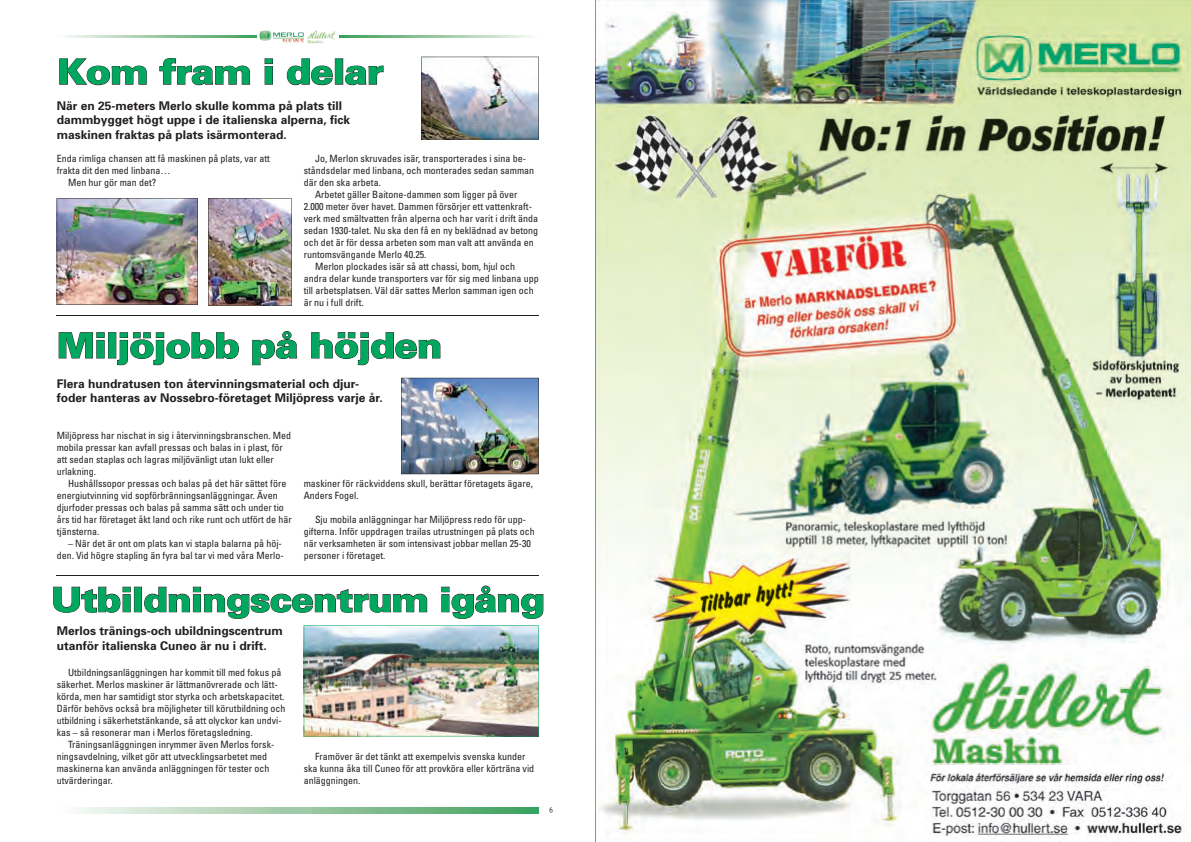
<style>
.page{position:relative;width:1191px;height:842px;background:#fff}
.page>*{position:absolute;margin:0;border:0;box-sizing:border-box;transform-origin:0 0}
.t1{font:900 35px "Univers";letter-spacing:-.03em;color:#00a75e;scale:1.1 1}
.t2{font:900 34px "Univers";letter-spacing:-.03em;color:#00a75e;scale:1.1 1}
.t3{font:700 12px/14.4px "Univers";color:#231f20}
.t4{font:condensed 10px/12px "Univers";color:#231f20}
.t5{font:9px "Times";color:#231f20;scale:.75 1}
</style>
<div class="page">
<img style="left:77px;top:807px;width:462px;height:6px">
<img style="left:66px;top:35px;width:190px;height:2px">
<img style="left:339px;top:35px;width:191px;height:2px">
<img style="left:283px;top:39px;width:21px;height:2px">
<svg style="left:259px;top:31px;width:12px;height:10px"></svg>
<svg style="left:329px;top:31px;width:7px;height:7px"></svg>
<img style="left:305px;top:626px;width:233px;height:110px">
<hr style="left:304px;top:626px;width:1px;height:110px;background:#00a75e">
<hr style="left:304px;top:736px;width:234px;height:1px;background:#00a75e">
<hr style="left:538px;top:626px;width:1px;height:110px;background:#00a75e">
<hr style="left:304px;top:625px;width:234px;height:1px;background:#00a75e">
<svg style="left:53px;top:586px;width:78px;height:27px"></svg>
<div style="left:134px;top:587px;width:8px;height:25px;border:1px solid #231f20"></div>
<svg style="left:144px;top:586px;width:284px;height:33px"></svg>
<svg style="left:441px;top:585px;width:103px;height:34px"></svg>
<hr style="left:57px;top:575px;width:482px;height:1px;background:#231f20">
<img style="left:595px;top:0;width:596px;height:842px">
<svg style="left:59px;top:58px;width:88px;height:28px"></svg>
<svg style="left:159px;top:58px;width:91px;height:28px"></svg>
<svg style="left:264px;top:58px;width:9px;height:27px"></svg>
<svg style="left:286px;top:58px;width:47px;height:28px"></svg>
<div style="left:335px;top:58px;width:8px;height:27px;border:1px solid #231f20"></div>
<svg style="left:345px;top:65px;width:39px;height:21px"></svg>
<img style="left:422px;top:58px;width:116px;height:81px">
<hr style="left:421px;top:57px;width:1px;height:82px;background:#231f20">
<hr style="left:422px;top:139px;width:116px;height:1px;background:#231f20">
<hr style="left:538px;top:57px;width:1px;height:82px;background:#231f20">
<hr style="left:422px;top:57px;width:116px;height:1px;background:#231f20">
<img style="left:58px;top:199px;width:139px;height:105px">
<hr style="left:57px;top:199px;width:1px;height:106px;background:#231f20">
<hr style="left:57px;top:304px;width:141px;height:1px;background:#231f20">
<hr style="left:197px;top:199px;width:1px;height:106px;background:#231f20">
<hr style="left:57px;top:198px;width:141px;height:1px;background:#231f20">
<img style="left:209px;top:199px;width:82px;height:106px">
<hr style="left:208px;top:199px;width:1px;height:106px;background:#231f20">
<hr style="left:208px;top:305px;width:83px;height:1px;background:#231f20">
<hr style="left:291px;top:199px;width:1px;height:106px;background:#231f20">
<hr style="left:208px;top:198px;width:83px;height:1px;background:#231f20">
<img style="left:402px;top:379px;width:136px;height:95px">
<hr style="left:401px;top:378px;width:1px;height:96px;background:#231f20">
<hr style="left:401px;top:474px;width:137px;height:1px;background:#231f20">
<hr style="left:538px;top:378px;width:1px;height:96px;background:#231f20">
<hr style="left:401px;top:378px;width:137px;height:1px;background:#231f20">
<svg style="left:58px;top:332px;width:47px;height:27px"></svg>
<div style="left:108px;top:332px;width:8px;height:26px;border:1px solid #231f20"></div>
<svg style="left:116px;top:332px;width:123px;height:34px"></svg>
<svg style="left:252px;top:331px;width:46px;height:35px"></svg>
<svg style="left:311px;top:332px;width:130px;height:34px"></svg>
<hr style="left:57px;top:316px;width:482px;height:1px;background:#231f20">
<h1 class="t1" style="left:57px;top:50px;width:299px">Kom fram i delar</h1>
<p class="t3" style="left:57px;top:98px;width:295px">När en 25-meters Merlo skulle komma på plats till dammbygget högt uppe i de italienska alperna, fick maskinen fraktas på plats isärmonterad.</p>
<p class="t4" style="left:57px;top:152px;width:215px">Enda rimliga chansen att få maskinen på plats, var att</p>
<p class="t4" style="left:57px;top:164px;width:115px">frakta dit den med linbana…</p>
<p class="t4" style="left:68px;top:176px;width:90px">Men hur gör man det?</p>
<p class="t4" style="left:315px;top:152px;width:212px">Jo, Merlon skruvades isär, transporterades i sina be-</p>
<p class="t4" style="left:304px;top:164px;width:232px">ståndsdelar med linbana, och monterades sedan samman</p>
<p class="t4" style="left:304px;top:176px;width:79px">där den ska arbeta.</p>
<p class="t4" style="left:315px;top:188px;width:204px">Arbetet gäller Baitone-dammen som ligger på över</p>
<p class="t4" style="left:304px;top:200px;width:230px">2.000 meter över havet. Dammen försörjer ett vattenkraft-</p>
<p class="t4" style="left:304px;top:212px;width:236px">verk med smältvatten från alperna och har varit i drift ända</p>
<p class="t4" style="left:304px;top:224px;width:236px">sedan 1930-talet. Nu ska den få en ny beklädnad av betong</p>
<p class="t4" style="left:304px;top:236px;width:231px">och det är för dessa arbeten som man valt att använda en</p>
<p class="t4" style="left:304px;top:248px;width:124px">runtomsvängande Merlo 40.25.</p>
<p class="t4" style="left:315px;top:260px;width:201px">Merlon plockades isär så att chassi, bom, hjul och</p>
<p class="t4" style="left:304px;top:272px;width:236px">andra delar kunde transporters var för sig med linbana upp</p>
<p class="t4" style="left:304px;top:284px;width:231px">till arbetsplatsen. Väl där sattes Merlon samman igen och</p>
<p class="t4" style="left:304px;top:296px;width:61px">är nu i full drift.</p>
<h1 class="t1" style="left:57px;top:324px;width:352px">Miljöjobb på höjden</h1>
<p class="t3" style="left:57px;top:376px;width:327px">Flera hundratusen ton återvinningsmaterial och djur&shy;foder hanteras av Nossebro-företaget Miljöpress varje år.</p>
<p class="t4" style="left:57px;top:429px;width:236px">Miljöpress har nischat in sig i återvinningsbranschen. Med mobila pressar kan avfall pressas och balas in i plast, för att sedan staplas och lagras miljövänligt utan lukt eller urlakning.</p>
<p class="t4" style="left:57px;top:477px;width:236px;text-indent:11px">Hushållssopor pressas och balas på det här sättet före energiutvinning vid sopförbränningsanläggningar. Även djurfoder pressas och balas på samma sätt och under tio års tid har företaget åkt land och rike runt och utfört de här tjänsterna.</p>
<p class="t4" style="left:57px;top:537px;width:228px;text-align:right">– När det är ont om plats kan vi stapla balarna på höj&shy;den. Vid högre stapling än fyra bal tar vi med våra Merlo-</p>
<p class="t4" style="left:304px;top:477px;width:231px">maskiner för räckviddens skull, berättar företagets ägare,<br>Anders Fogel.</p>
<p class="t4" style="left:304px;top:513px;width:233px;text-indent:11px">Sju mobila anläggningar har Miljöpress redo för upp&shy;gifterna. Inför uppdragen trailas utrustningen på plats och när verksamheten är som intensivast jobbar mellan 25-30 personer i företaget.</p>
<h2 class="t2" style="left:51px;top:578px;width:450px">Utbildningscentrum igång</h2>
<p class="t3" style="left:57px;top:623px;width:228px">Merlos tränings-och ubildningscentrum utanför italienska Cuneo är nu i drift.</p>
<p class="t4" style="left:57px;top:666px;width:230px;text-indent:11px">Utbildningsanläggningen har kommit till med fokus på säkerhet. Merlos maskiner är lättmanövrerade och lätt&shy;körda, men har samtidigt stor styrka och arbetskapacitet.<br>Därför behövs också bra möjligheter till körutbildning och utbildning i säkerhetstänkande, så att olyckor kan undvi&shy;kas – så resonerar man i Merlos företagsledning.</p>
<p class="t4" style="left:57px;top:738px;width:219px;text-indent:11px">Träningsanläggningen inrymmer även Merlos forsk&shy;ningsavdelning, vilket gör att utvecklingsarbetet med maskinerna kan använda anläggningen för tester och utvärderingar.</p>
<p class="t4" style="left:304px;top:750px;width:232px;text-indent:11px">Framöver är det tänkt att exempelvis svenska kunder ska kunna åka till Cuneo för att provköra eller körträna vid anläggningen.</p>
<p class="t5" style="left:549px;top:804px;width:6px">6</p>
</div>
